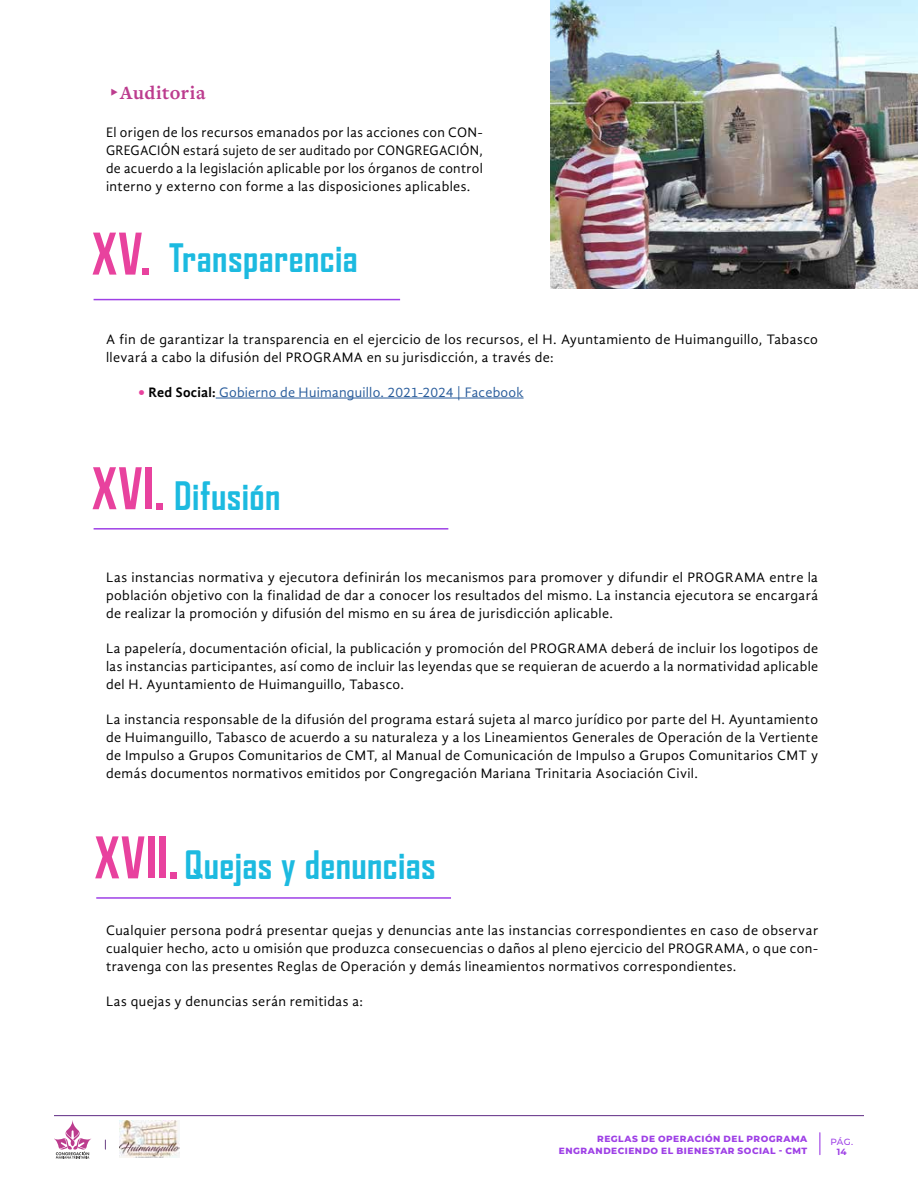
<style>
.page{position:relative;width:918px;height:1188px;background:#fff}
.page>*{position:absolute;margin:0;border:0;box-sizing:border-box;transform-origin:0 0}
.t1{font:700 37.5px "Agency FB";letter-spacing:.01em;color:#1cbae0}
.t2{font:700 19.5px "Freight Text";letter-spacing:.025em;color:#bc3c8e}
.t3{font:14.1px/18px "Gandhi Sans";letter-spacing:.025em;color:#000;text-align:justify}
.t4{font:14.1px "Gandhi Sans";letter-spacing:.015em;color:#275b9b}
.t5{font:800 9px/12px "Montserrat";letter-spacing:.055em;color:#9e40e6;text-align:right}
.t6{font:500 9px "Montserrat";color:#9e40e6}
.t7{font:700 9px "Montserrat";color:#9e40e6}
.s1{font-family:"Bebas Neue";font-size:60px;color:#e8429e}
.s2{font-weight:700;color:#000}
</style>
<div class="page">
<hr style="left:54px;top:1115px;width:810px;height:1px;background:#5f2a84">
<svg style="left:819px;top:1133px;width:1px;height:22px"></svg>
<svg style="left:54px;top:1120px;width:37px;height:39px"></svg>
<img style="left:120px;top:1120px;width:59px;height:37px">
<img style="left:550px;top:0;width:368px;height:288px">
<hr style="left:94px;top:528px;width:354px;height:2px;background:#9e40e6">
<hr style="left:94px;top:299px;width:306px;height:1px;background:#9e40e6">
<hr style="left:216px;top:398px;width:308px;height:1px;background:#275b9b">
<hr style="left:96px;top:897px;width:355px;height:2px;background:#9e40e6">
<h2 class="t2" style="left:106px;top:82px;width:101px">▸Auditoria</h2>
<p class="t3" style="left:106px;top:123px;width:378px">El origen de los recursos emanados por las acciones con CON-GREGACIÓN estará sujeto de ser auditado por CONGREGACIÓN, de acuerdo a la legislación aplicable por los órganos de control interno y externo con forme a las disposiciones aplicables.</p>
<h1 class="t1" style="left:92px;top:235px;width:268px"><span class="s1">XV.</span> Transparencia</h1>
<p class="t3" style="left:106px;top:330px;width:713px">A fin de garantizar la transparencia en el ejercicio de los recursos, el H. Ayuntamiento de Huimanguillo, Tabasco llevará a cabo la difusión del PROGRAMA en su jurisdicción, a través de:</p>
<p class="t4" style="left:148px;top:384px;width:377px"><span class="s2">Red Social:</span> Gobierno de Huimanguillo. 2021-2024 | Facebook</p>
<h1 class="t1" style="left:92px;top:473px;width:190px"><span class="s1">XVI.</span> Difusión</h1>
<p class="t3" style="left:106px;top:568px;width:714px">Las instancias normativa y ejecutora definirán los mecanismos para promover y difundir el PROGRAMA entre la población objetivo con la finalidad de dar a conocer los resultados del mismo. La instancia ejecutora se encargará de realizar la promoción y difusión del mismo en su área de jurisdicción aplicable.</p>
<p class="t3" style="left:106px;top:639px;width:714px">La papelería, documentación oficial, la publicación y promoción del PROGRAMA deberá de incluir los logotipos de las instancias participantes, así como de incluir las leyendas que se requieran de acuerdo a la normatividad aplicable del H. Ayuntamiento de Huimanguillo, Tabasco.</p>
<p class="t3" style="left:106px;top:710px;width:714px">La instancia responsable de la difusión del programa estará sujeta al marco jurídico por parte del H. Ayuntamiento de Huimanguillo, Tabasco de acuerdo a su naturaleza y a los Lineamientos Generales de Operación de la Vertiente de Impulso a Grupos Comunitarios de CMT, al Manual de Comunicación de Impulso a Grupos Comunitarios CMT y demás documentos normativos emitidos por Congregación Mariana Trinitaria Asociación Civil.</p>
<h1 class="t1" style="left:94px;top:842px;width:343px"><span class="s1">XVII.</span> Quejas y denuncias</h1>
<p class="t3" style="left:106px;top:921px;width:714px">Cualquier persona podrá presentar quejas y denuncias ante las instancias correspondientes en caso de observar cualquier hecho, acto u omisión que produzca consecuencias o daños al pleno ejercicio del PROGRAMA, o que con&shy;travenga con las presentes Reglas de Operación y demás lineamientos normativos correspondientes.</p>
<p class="t3" style="left:106px;top:992px;width:259px">Las quejas y denuncias serán remitidas a:</p>
<p class="t5" style="left:559px;top:1132px;width:250px">REGLAS DE OPERACIÓN DEL PROGRAMA<br>ENGRANDECIENDO EL BIENESTAR SOCIAL - CMT</p>
<p class="t6" style="left:830px;top:1135px;width:24px">PÁG.</p>
<p class="t7" style="left:837px;top:1146px;width:12px">14</p>
</div>
